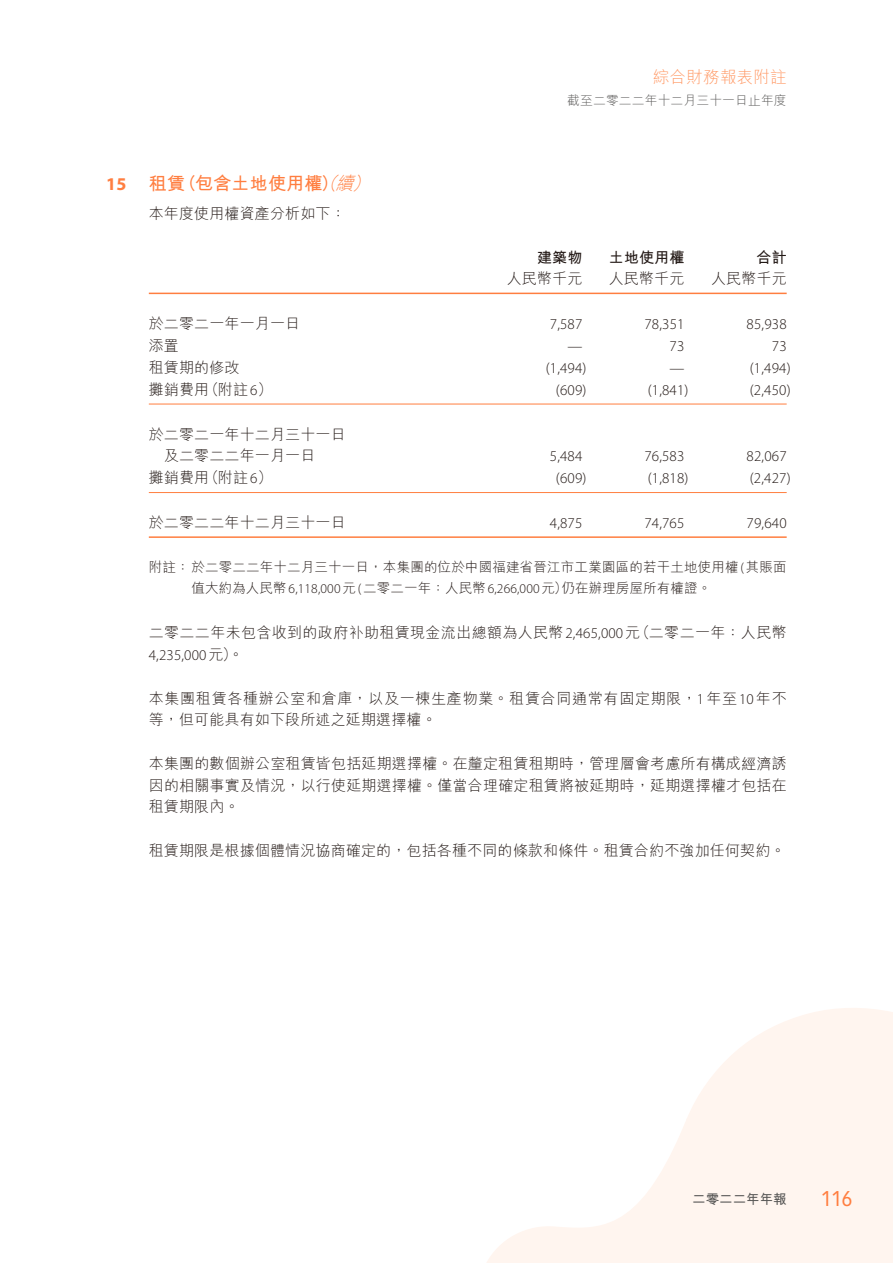
<style>
.page{position:relative;width:893px;height:1263px;background:#fff}
.page>*{position:absolute;margin:0;border:0;box-sizing:border-box;transform-origin:0 0}
.t1{font:21px "Vectora LT Std";color:#ff7e40;scale:.9 1}
.t2{font:700 18px "M Hei HK";letter-spacing:.01em;color:#ff7e40}
.t3{font:italic 300 18px "M Hei HK";color:#ff7e40}
.t4{font:700 18px "Myriad Pro";color:#ff7e40}
.t5{font:300 16.5px "M Hei HK";letter-spacing:.015em;color:#ff9a66}
.t6{font:300 15px/21.8px "M Hei HK";letter-spacing:.01em;color:#231916;text-align:justify}
.t7{font:300 15px "Myriad Pro";letter-spacing:.01em;color:#231916}
.t8{font:300 15px/21.8px "M Hei HK";letter-spacing:.05em;color:#231916}
.t9{font:700 15px "M Hei HK";letter-spacing:.01em;color:#231916}
.t10{font:300 13.5px/21.8px "M Hei HK";letter-spacing:.015em;color:#231916}
.t11{font:700 13.5px "M Hei HK";color:#595857}
.t12{font:300 12.75px "M Hei HK";letter-spacing:.015em;color:#595857}
.s1{font-weight:300;font-style:italic}
.s2{font-family:"Myriad Pro"}
.s3{font-family:"M Hei HK"}
</style>
<div class="page">
<svg style="left:487px;top:1008px;width:406px;height:255px;fill:#fff5ef"></svg>
<hr style="left:149px;top:293px;width:638px;height:1px;background:#ff7e40">
<hr style="left:149px;top:404px;width:638px;height:1px;background:#ff7e40">
<hr style="left:149px;top:492px;width:638px;height:1px;background:#ff7e40">
<hr style="left:149px;top:536px;width:638px;height:2px;background:#ff7e40">
<p class="t5" style="left:653px;top:68px;width:135px">綜合財務報表附註</p>
<p class="t12" style="left:567px;top:94px;width:221px">截至二零二二年十二月三十一日止年度</p>
<p class="t4" style="left:106px;top:173px;width:22px">15</p>
<p class="t2" style="left:179px;top:171px;width:145px">（包含土地使用權</p>
<p class="t3" style="left:335px;top:175px;width:24px">續</p>
<p class="t2" style="left:319px;top:171px;width:24px">）<span class="s1">（</span></p>
<p class="t3" style="left:352px;top:175px;width:24px">(</p>
<p class="t2" style="left:149px;top:171px;width:38px">租賃</p>
<p class="t6" style="left:149px;top:202px;width:198px">本年度使用權資產分析如下：</p>
<p class="t9" style="left:537px;top:246px;width:47px">建築物</p>
<p class="t9" style="left:609px;top:246px;width:77px">土地使用權</p>
<p class="t9" style="left:756px;top:246px;width:32px">合計</p>
<p class="t6" style="left:507px;top:268px;width:77px">人民幣千元</p>
<p class="t6" style="left:609px;top:268px;width:77px">人民幣千元</p>
<p class="t6" style="left:711px;top:268px;width:77px">人民幣千元</p>
<p class="t6" style="left:149px;top:313px;width:153px">於二零二一年一月一日</p>
<p class="t7" style="left:550px;top:315px;width:34px">7,587</p>
<p class="t7" style="left:644px;top:315px;width:42px">78,351</p>
<p class="t7" style="left:747px;top:315px;width:42px">85,938</p>
<p class="t6" style="left:149px;top:334px;width:32px">添置</p>
<p class="t7" style="left:567px;top:337px;width:16px">—</p>
<p class="t7" style="left:670px;top:337px;width:16px">73</p>
<p class="t7" style="left:772px;top:337px;width:16px">73</p>
<p class="t6" style="left:149px;top:356px;width:92px">租賃期的修改</p>
<p class="t7" style="left:546px;top:359px;width:42px">)1,494(</p>
<p class="t7" style="left:669px;top:359px;width:16px">—</p>
<p class="t7" style="left:750px;top:359px;width:42px">)1,494(</p>
<p class="t6" style="left:204px;top:378px;width:70px">（附註 (<span class="s2">6</span></p>
<p class="t6" style="left:149px;top:378px;width:62px">攤銷費用</p>
<p class="t6" style="left:149px;top:423px;width:198px">於二零二一年十二月三十一日</p>
<p class="t7" style="left:556px;top:380px;width:32px">)609(</p>
<p class="t7" style="left:648px;top:380px;width:42px">)1,841(</p>
<p class="t7" style="left:750px;top:380px;width:42px">)2,450(</p>
<p class="t6" style="left:164px;top:445px;width:153px">及二零二二年一月一日</p>
<p class="t7" style="left:550px;top:447px;width:34px">5,484</p>
<p class="t7" style="left:644px;top:447px;width:42px">76,583</p>
<p class="t7" style="left:747px;top:447px;width:42px">82,067</p>
<p class="t6" style="left:204px;top:466px;width:70px">（附註 (<span class="s2">6</span></p>
<p class="t6" style="left:149px;top:466px;width:62px">攤銷費用</p>
<p class="t7" style="left:556px;top:469px;width:32px">)609(</p>
<p class="t7" style="left:648px;top:469px;width:42px">)1,818(</p>
<p class="t7" style="left:750px;top:469px;width:42px">)2,427(</p>
<p class="t6" style="left:149px;top:511px;width:198px">於二零二二年十二月三十一日</p>
<p class="t10" style="left:561px;top:556px;width:227px;text-indent:-413px">附註：於二零二二年十二月三十一日，本集團的位於中國福建省晉江市工業園區的若干土地使用權<span class="s2">(</span>其賬面仍在辦理房屋所有權證。</p>
<p class="t7" style="left:550px;top:514px;width:34px">4,875</p>
<p class="t7" style="left:644px;top:514px;width:42px">74,765</p>
<p class="t7" style="left:747px;top:514px;width:42px">79,640</p>
<p class="t10" style="left:191px;top:577px;width:377px">值大約為人民幣<span class="s2">6,118,000</span>元<span class="s2">(</span>二零二一年：人民幣<span class="s2">6,266,000</span>元）</p>
<p class="t6" style="left:635px;top:622px;width:153px">（二零二一年：人民幣</p>
<p class="t6" style="left:149px;top:622px;width:493px">二零二二年未包含收到的政府补助租賃現金流出總額為人民幣<span class="s2">2,465,000</span>元</p>
<p class="t7" style="left:149px;top:646px;width:96px">4,235,000<span class="s3">元。(</span></p>
<p class="t8" style="left:149px;top:687px;width:639px">本集團租賃各種辦公室和倉庫，以及一棟生產物業。租賃合同通常有固定期限，<span class="s2">1</span>年至<span class="s2">10</span>年不等，但可能具有如下段所述之延期選擇權。</p>
<p class="t6" style="left:149px;top:752px;width:639px">本集團的數個辦公室租賃皆包括延期選擇權。在釐定租賃租期時，管理層會考慮所有構成經濟誘因的相關事實及情況，以行使延期選擇權。僅當合理確定租賃將被延期時，延期選擇權才包括在租賃期限內。</p>
<p class="t6" style="left:149px;top:839px;width:638px">租賃期限是根據個體情況協商確定的，包括各種不同的條款和條件。租賃合約不強加任何契約。</p>
<p class="t11" style="left:692px;top:1189px;width:96px">二零二二年年報</p>
<h1 class="t1" style="left:821px;top:1186px;width:37px">116</h1>
</div>
